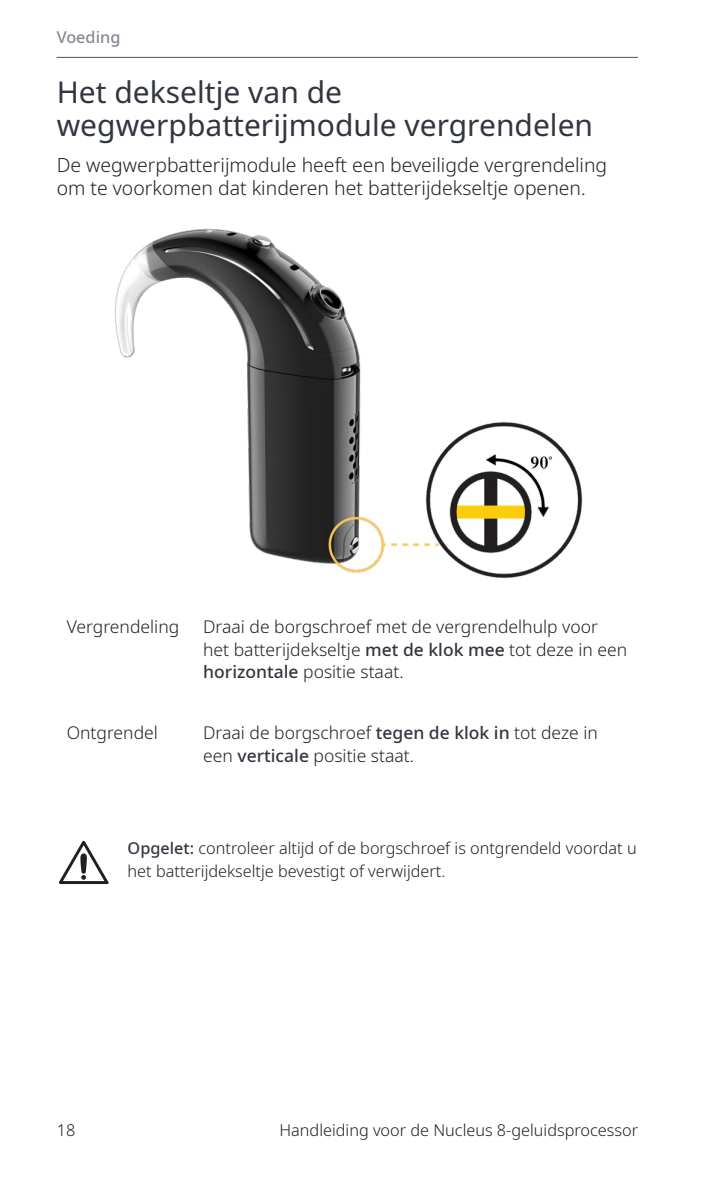
<style>
.page{position:relative;width:709px;height:1177px;background:#fff}
.page>*{position:absolute;margin:0;border:0;box-sizing:border-box;transform-origin:0 0}
.Heading_2{font:30px/32.5px "Noto Sans";color:#323640}
.Body{font:300 19.5px/22.5px "Noto Sans";color:#231f20}
.Table_Body{font:300 17.5px/22.5px "Noto Sans";color:#231f20}
.Note-Tip-Caution-War{font:300 16.25px/22.5px "Noto Sans";color:#231f20}
.t1{font:500 16.25px "Noto Sans";color:#858891}
.s1{font-weight:500;color:#323640}
</style>
<div class="page">
<hr style="left:57px;top:57px;width:581px;height:1px;background:#54555a">
<img style="left:114px;top:228px;width:469px;height:351px">
<svg style="left:59px;top:840px;width:49px;height:44px"></svg>
<p class="t1" style="left:57px;top:26px;width:65px">Voeding</p>
<p class="Heading_2" style="left:57px;top:77px;width:538px">Het dekseltje van de wegwerpbatterijmodule vergrendelen</p>
<p class="Body" style="left:57px;top:154px;width:552px">De wegwerpbatterijmodule heeft een beveiligde vergrendeling om te voorkomen dat kinderen het batterijdekseltje openen.</p>
<p class="Table_Body" style="left:67px;top:616px;width:114px">Vergrendeling</p>
<p class="Table_Body" style="left:203px;top:616px;width:425px">Draai de borgschroef met de vergrendelhulp voor het batterijdekseltje <span class="s1">met de klok mee</span> tot deze in een <span class="s1">horizontale</span> positie staat.</p>
<p class="Table_Body" style="left:67px;top:722px;width:93px">Ontgrendel</p>
<p class="Table_Body" style="left:203px;top:722px;width:396px">Draai de borgschroef <span class="s1">tegen de klok in</span> tot deze in een <span class="s1">verticale</span> positie staat.</p>
<p class="Note-Tip-Caution-War" style="left:128px;top:837px;width:510px"><span class="s1">Opgelet:</span> controleer altijd of de borgschroef is ontgrendeld voordat u het batterijdekseltje bevestigt of verwijdert.</p>
<p class="Note-Tip-Caution-War" style="left:57px;top:1119px;width:20px">18</p>
<p class="Note-Tip-Caution-War" style="left:279px;top:1119px;width:360px">Handleiding voor de Nucleus 8-geluidsprocessor</p>
</div>
